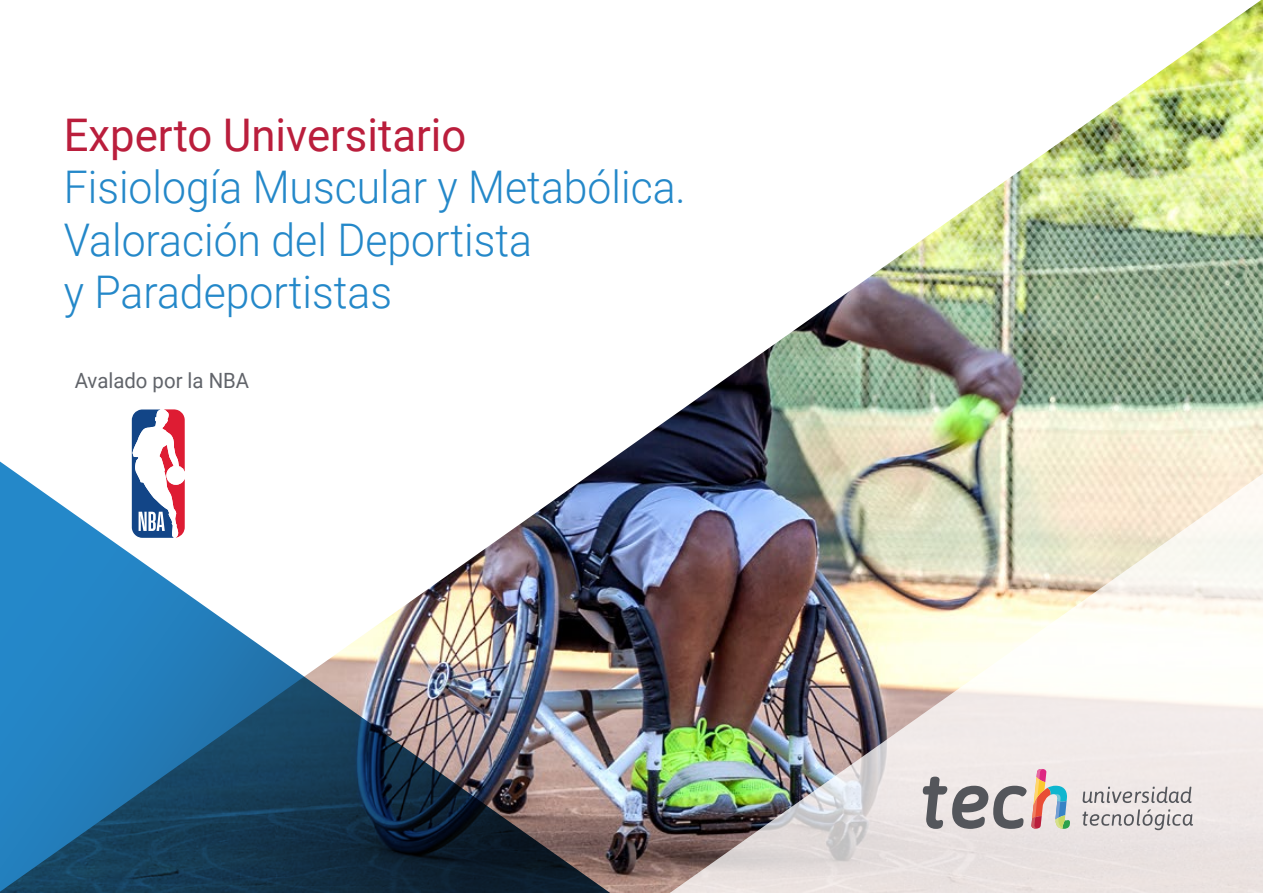
<style>
.page{position:relative;width:1263px;height:893px;background:#fff}
.page>*{position:absolute;margin:0;border:0;box-sizing:border-box;transform-origin:0 0}
.t1{font:300 45px/52.5px "Roboto";color:#2488c9;scale:.95 1}
.t2{font:45px "Roboto";color:#ba1e3c}
.t3{font:21px "Roboto";color:#61646a}
</style>
<div class="page">
<img style="left:131px;top:0;width:1132px;height:458px">
<img style="left:0;top:446px;width:640px;height:447px">
<img style="left:634px;top:458px;width:629px;height:435px">
<svg style="left:923px;top:769px;width:147px;height:60px;background:#bdb6b4"></svg>
<svg style="left:1082px;top:787px;width:109px;height:16px;background:#c2bebe"></svg>
<svg style="left:1082px;top:809px;width:111px;height:21px;background:#ccc7c7"></svg>
<svg style="left:132px;top:409px;width:53px;height:129px"></svg>
<p class="t2" style="left:64px;top:103px;width:404px">Experto Universitario</p>
<p class="t1" style="left:64px;top:159px;width:656px">Fisiología Muscular y Metabólica.<br>Valoración del Deportista<br>y Paradeportistas</p>
<p class="t3" style="left:75px;top:366px;width:176px">Avalado por la NBA</p>
</div>
